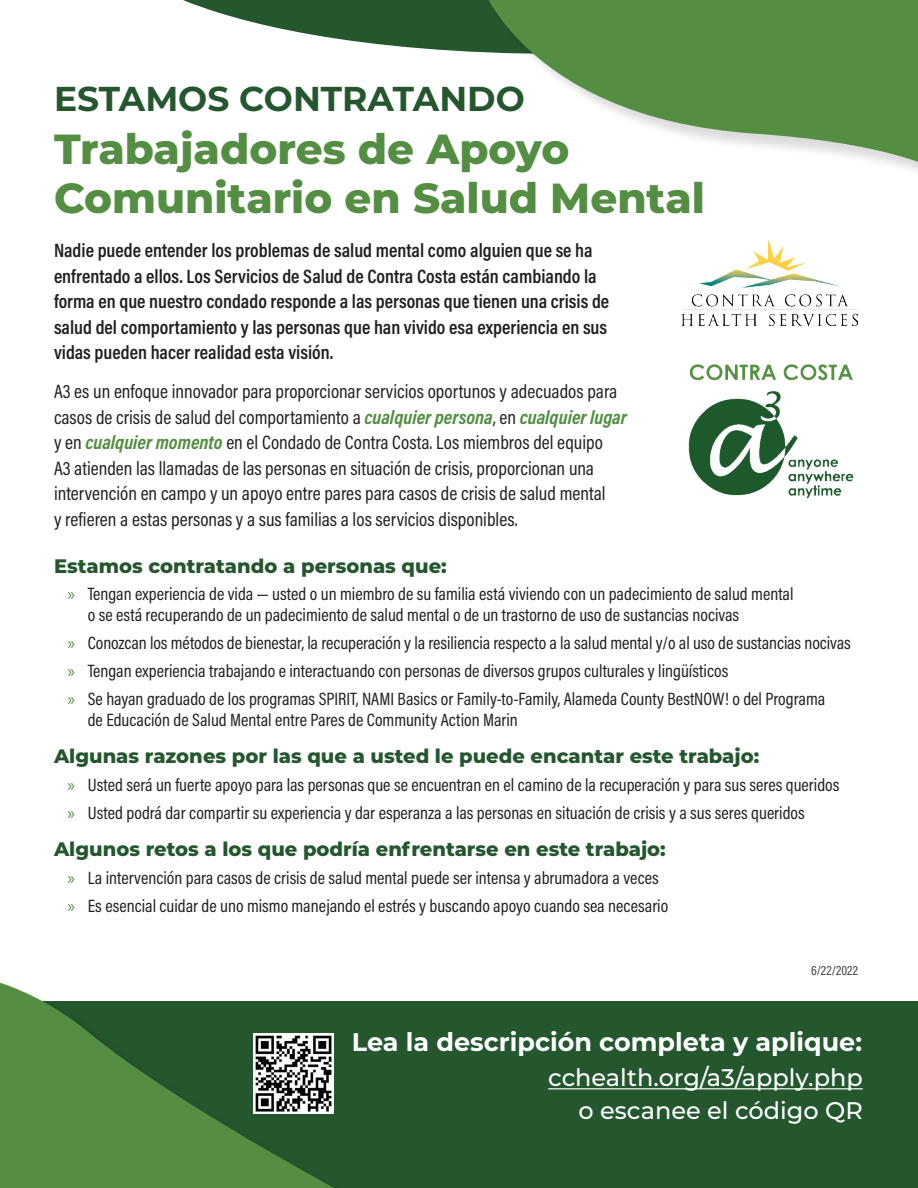
<style>
.page{position:relative;width:918px;height:1188px;background:#fff}
.page>*{position:absolute;margin:0;border:0;box-sizing:border-box;transform-origin:0 0}
.t1{font:800 42px/48px "Montserrat";color:#538e43}
.t2{font:700 34.5px "Montserrat";color:#24572d}
.t3{font:700 25.5px "Montserrat";color:#fff}
.t4{font:500 24px/33px "Montserrat";color:#fff;text-align:right}
.t5{font:19.5px/25.5px "Acumin Pro Cond";color:#231f20}
.t6{font:600 19.5px/25.5px "Acumin Pro Cond";color:#231f20}
.t7{font:800 19.5px "Montserrat";color:#24572d}
.t8{font:18px/27.8px "Acumin Pro Cond";color:#231f20}
.t9{font:13.5px "Acumin Pro Cond";letter-spacing:.01em;color:#3e3e3f}
.s1{font-weight:700;font-style:italic;color:#538e43}
.s2{font-family:"Myriad Pro";color:#538e43}
</style>
<div class="page">
<div style="left:0;top:1001px;width:918px;height:187px;background:#24572d"></div>
<hr style="left:548px;top:1088px;width:315px;height:1px;background:#fff">
<svg style="left:183px;top:0;width:290px;height:52px;fill:#24572d"></svg>
<svg style="left:473px;top:0;width:445px;height:171px;fill:#538e43"></svg>
<div style="left:0;top:970px;width:399px;height:218px;background:#231f20;opacity:.75"></div>
<svg style="left:0;top:970px;width:382px;height:218px"></svg>
<img style="left:688px;top:364px;width:166px;height:135px">
<img style="left:681px;top:241px;width:177px;height:84px">
<h2 class="t2" style="left:54px;top:73px;width:472px">ESTAMOS CONTRATANDO</h2>
<h1 class="t1" style="left:54px;top:123px;width:652px">Trabajadores de Apoyo<br>Comunitario en Salud Mental</h1>
<p class="t6" style="left:54px;top:237px;width:557px">Nadie puede entender los problemas de salud mental como alguien que se ha enfrentado a ellos. Los Servicios de Salud de Contra Costa están cambiando la forma en que nuestro condado responde a las personas que tienen una crisis de salud del comportamiento y las personas que han vivido esa experiencia en sus vidas pueden hacer realidad esta visión.</p>
<p class="t5" style="left:54px;top:379px;width:574px">A3 es un enfoque innovador para proporcionar servicios oportunos y adecuados para casos de crisis de salud del comportamiento a <span class="s1">cualquier persona</span>, en <span class="s1">cualquier lugar </span>y en <span class="s1">cualquier momento</span> en el Condado de Contra Costa. Los miembros del equipo<br>A3 atienden las llamadas de las personas en situación de crisis, proporcionan una intervención en campo y un apoyo entre pares para casos de crisis de salud mental<br>y refieren a estas personas y a sus familias a los servicios disponibles.</p>
<p class="t7" style="left:54px;top:551px;width:394px">Estamos contratando a personas que:</p>
<p class="t8" style="left:88px;top:583px;width:707px;line-height:21px;text-indent:-20px"><span class="s2">»</span> Tengan experiencia de vida — usted o un miembro de su familia está viviendo con un padecimiento de salud mental o se está recuperando de un padecimiento de salud mental o de un trastorno de uso de sustancias nocivas</p>
<p class="t8" style="left:67px;top:629px;width:785px"><span class="s2">»</span> Conozcan los métodos de bienestar, la recuperación y la resiliencia respecto a la salud mental y/o al uso de sustancias nocivas <span class="s2">»</span> Tengan experiencia trabajando e interactuando con personas de diversos grupos culturales y lingüísticos<br><span class="s2">»</span> Se hayan graduado de los programas SPIRIT, NAMI Basics or Family-to-Family, Alameda County BestNOW! o del Programa</p>
<p class="t8" style="left:88px;top:705px;width:432px">de Educación de Salud Mental entre Pares de Community Action Marin</p>
<p class="t7" style="left:54px;top:742px;width:707px">Algunas razones por las que a usted le puede encantar este trabajo:</p>
<p class="t8" style="left:67px;top:770px;width:774px"><span class="s2">»</span> Usted será un fuerte apoyo para las personas que se encuentran en el camino de la recuperación y para sus seres queridos <span class="s2">»</span> Usted podrá dar compartir su experiencia y dar esperanza a las personas en situación de crisis y a sus seres queridos</p>
<p class="t7" style="left:54px;top:835px;width:613px">Algunos retos a los que podría enfrentarse en este trabajo:</p>
<p class="t8" style="left:67px;top:863px;width:602px"><span class="s2">»</span> La intervención para casos de crisis de salud mental puede ser intensa y abrumadora a veces <span class="s2">»</span> Es esencial cuidar de uno mismo manejando el estrés y buscando apoyo cuando sea necesario</p>
<p class="t9" style="left:811px;top:962px;width:48px">6/22/2022</p>
<h3 class="t3" style="left:352px;top:1024px;width:512px">Lea la descripción completa y aplique:</h3>
<h3 class="t4" style="left:548px;top:1060px;width:316px">cchealth.org/a3/apply.php o escanee el código QR</h3>
</div>
